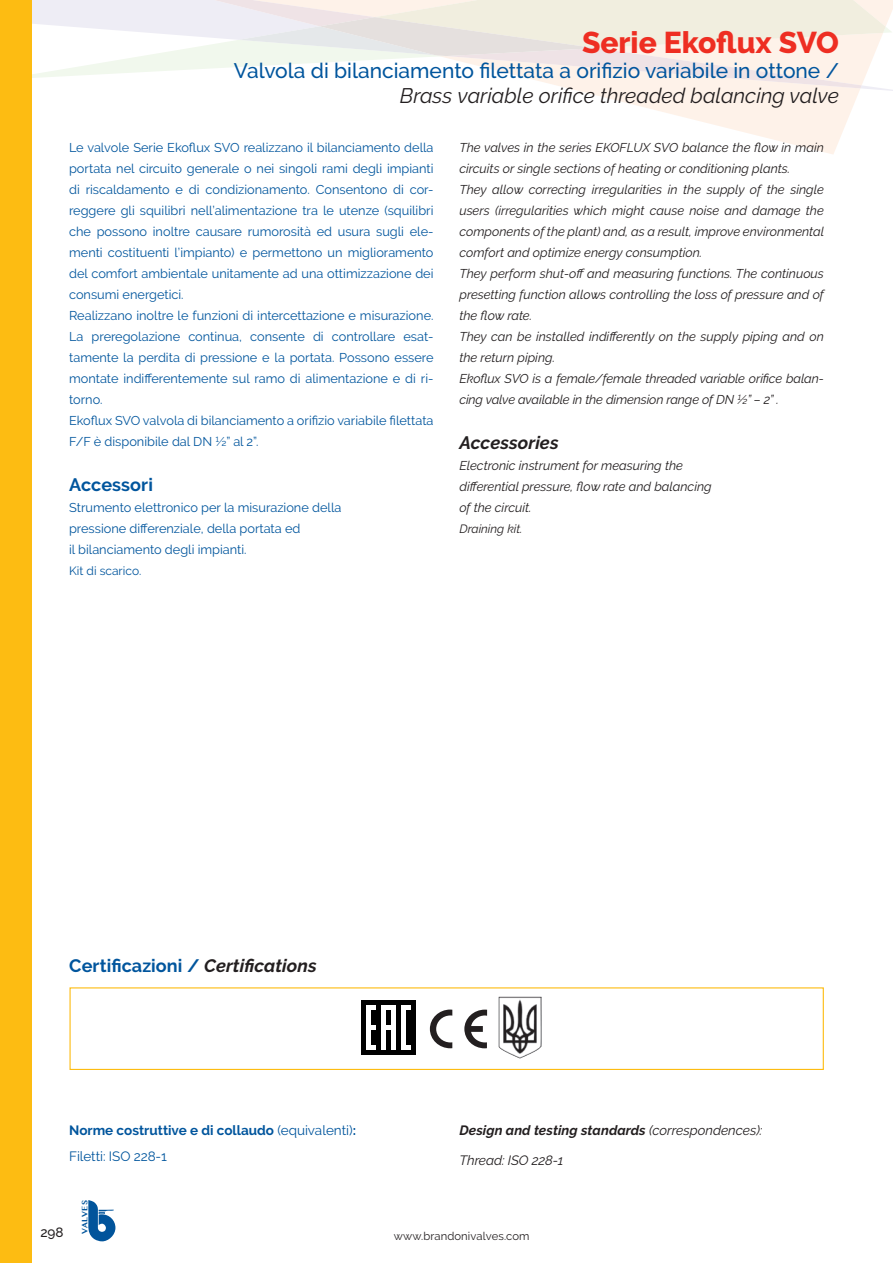
<style>
.page{position:relative;width:893px;height:1263px;background:#fff}
.page>*{position:absolute;margin:0;border:0;box-sizing:border-box;transform-origin:0 0}
.t1{font:800 30px "Raleway";color:#ee2e22}
.t2{font:500 21px "Raleway";color:#01559d}
.t3{font:italic 21px "Raleway";color:#231f20}
.t4{font:700 18px "Raleway";letter-spacing:.005em;color:#01559d}
.t5{font:italic 700 18px "Raleway";letter-spacing:.005em;color:#231f20}
.t6{font:italic 700 13.5px "Raleway";letter-spacing:.005em;color:#231f20}
.t7{font:700 13.5px "Raleway";color:#01559d}
.t8{font:13.5px "Raleway";letter-spacing:-.005em;color:#01559d}
.t9{font:italic 13.5px "Raleway";letter-spacing:-.005em;color:#231f20}
.t10{font:500 13.5px "Raleway";color:#231f20}
.t11{font:12.75px/21px "Raleway";color:#01559d;text-align:justify}
.t12{font:italic 12.75px/21px "Raleway";color:#231f20}
.t13{font:12px "Raleway";color:#01559d}
.t14{font:italic 12px "Raleway";color:#231f20}
.t15{font:11.25px "Raleway";letter-spacing:.01em;color:#231f20}
.t16{font:700 7.8px "Lao MN";color:#01549b}
.s1{font-style:italic;color:#231f20}
.s2{font-weight:400}
</style>
<div class="page">
<svg style="left:584px;top:92px;width:275px;height:62px;fill:#fef3eb"></svg>
<svg style="left:32px;top:0;width:861px;height:92px"></svg>
<svg style="left:165px;top:0;width:697px;height:88px"></svg>
<svg style="left:239px;top:0;width:647px;height:56px;background:#f1ece3"></svg>
<div style="left:0;top:0;width:32px;height:1263px;background:#fdbc12"></div>
<div style="left:70px;top:987px;width:754px;height:83px;border:1px solid #fdbc12"></div>
<img style="left:362px;top:1000px;width:54px;height:55px">
<svg style="left:464px;top:1009px;width:23px;height:39px"></svg>
<svg style="left:430px;top:1009px;width:22px;height:39px"></svg>
<img style="left:498px;top:997px;width:43px;height:62px">
<svg style="left:88px;top:1200px;width:27px;height:41px"></svg>
<p class="t1" style="left:582px;top:25px;width:258px">Serie Ekoflux SVO</p>
<p class="t2" style="left:234px;top:58px;width:606px">Valvola di bilanciamento filettata a orifizio variabile in ottone /</p>
<p class="t3" style="left:400px;top:83px;width:441px">Brass variable orifice threaded balancing valve</p>
<p class="t11" style="left:69px;top:137px;width:366px">Le valvole Serie Ekoflux SVO realizzano il bilanciamento della portata nel circuito generale o nei singoli rami degli impianti di riscaldamento e di condizionamento. Consentono di cor&shy;reggere gli squilibri nell’alimentazione tra le utenze (squilibri che possono inoltre causare rumorosità ed usura sugli ele&shy;menti costituenti l’impianto) e permettono un miglioramento del comfort ambientale unitamente ad una ottimizzazione dei consumi energetici.</p>
<p class="t11" style="left:69px;top:305px;width:366px">Realizzano inoltre le funzioni di intercettazione e misurazione.<br>La preregolazione continua, consente di controllare esat&shy;tamente la perdita di pressione e la portata. Possono essere montate indifferentemente sul ramo di alimentazione e di ri&shy;torno.</p>
<p class="t11" style="left:69px;top:410px;width:366px">Ekoflux SVO valvola di bilanciamento a orifizio variabile filettata<br>F/F è disponibile dal DN ½” al 2”.</p>
<p class="t4" style="left:69px;top:475px;width:85px">Accessori</p>
<p class="t11" style="left:69px;top:497px;width:274px">Strumento elettronico per la misurazione della</p>
<p class="t11" style="left:69px;top:518px;width:233px">pressione differenziale, della portata ed</p>
<p class="t11" style="left:69px;top:539px;width:179px">il bilanciamento degli impianti.</p>
<p class="t13" style="left:69px;top:564px;width:74px">Kit di scarico.</p>
<p class="t12" style="left:459px;top:137px;width:366px">The valves in the series EKOFLUX SVO balance the flow in main circuits or single sections of heating or conditioning plants.</p>
<p class="t12" style="left:459px;top:179px;width:366px;text-align:justify">They allow correcting irregularities in the supply of the single users (irregularities which might cause noise and damage the components of the plant) and, as a result, improve environmental comfort and optimize energy consumption.</p>
<p class="t12" style="left:459px;top:263px;width:366px;text-align:justify">They perform shut-off and measuring functions. The continuous presetting function allows controlling the loss of pressure and of the flow rate.</p>
<p class="t12" style="left:459px;top:326px;width:366px">They can be installed indifferently on the supply piping and on the return piping.</p>
<p class="t12" style="left:459px;top:368px;width:366px">Ekoflux SVO is a female/female threaded variable orifice balan&shy;cing valve available in the dimension range of DN ½” – 2” .</p>
<p class="t5" style="left:459px;top:433px;width:101px">Accessories</p>
<p class="t12" style="left:459px;top:455px;width:225px">Electronic instrument for measuring the</p>
<p class="t12" style="left:459px;top:476px;width:254px">differential pressure, flow rate and balancing</p>
<p class="t12" style="left:459px;top:497px;width:74px">of the circuit.</p>
<p class="t14" style="left:459px;top:522px;width:64px">Draining kit.</p>
<p class="t4" style="left:69px;top:955px;width:249px">Certificazioni / <span class="s1">Certifications</span></p>
<p class="t7" style="left:69px;top:1123px;width:289px">Norme costruttive e di collaudo <span class="s2">(equivalenti)</span>:</p>
<p class="t8" style="left:69px;top:1148px;width:99px">Filetti: ISO 228-1</p>
<p class="t6" style="left:459px;top:1123px;width:305px">Design and testing standards <span class="s2">(correspondences):</span></p>
<p class="t9" style="left:459px;top:1153px;width:106px">Thread: ISO 228-1</p>
<p class="t16" style="left:80px;top:1233px;width:35px;rotate:-90deg">VALVES</p>
<p class="t10" style="left:40px;top:1225px;width:25px">298</p>
<p class="t15" style="left:394px;top:1229px;width:137px">www.brandonivalves.com</p>
</div>
